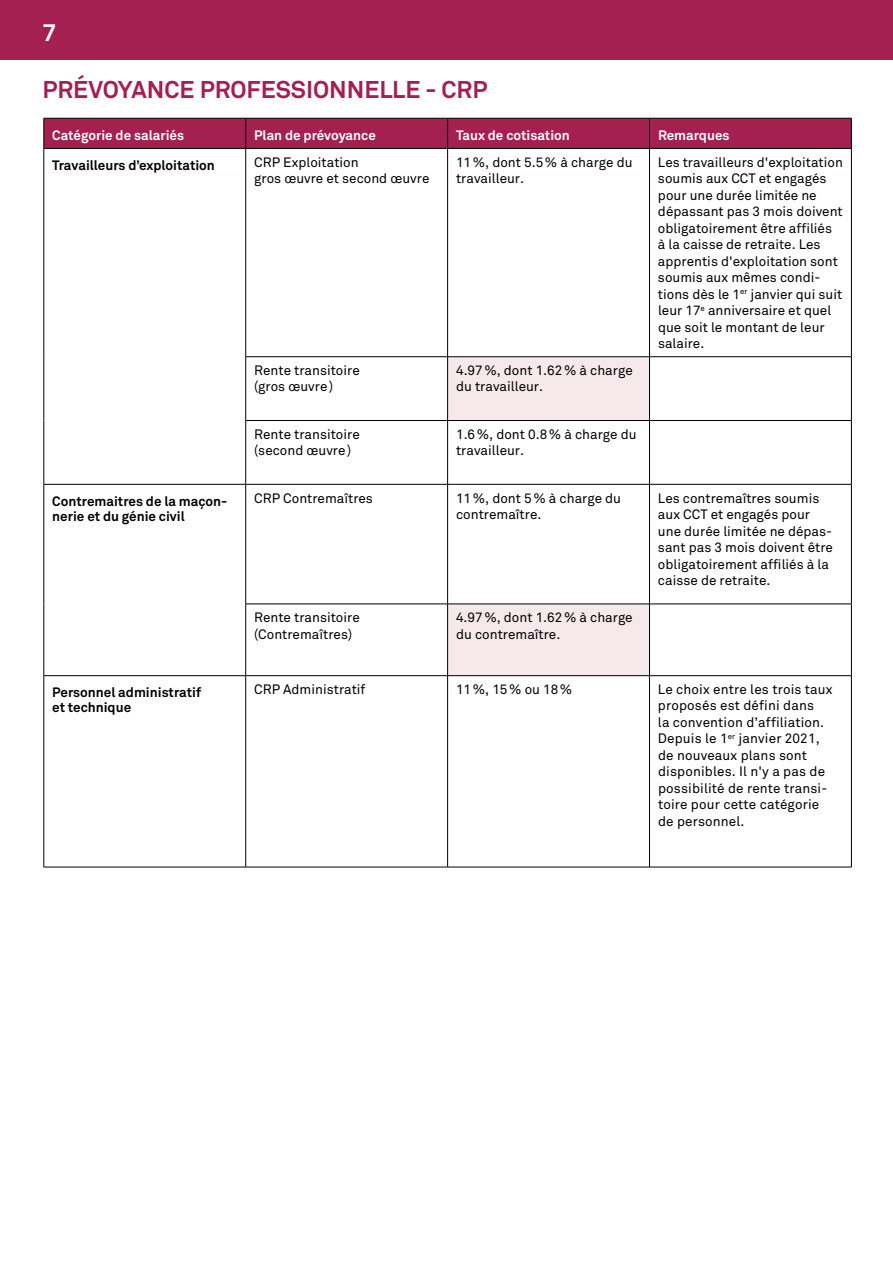
<style>
.page{position:relative;width:893px;height:1263px;background:#fff}
.page>*{position:absolute;margin:0;border:0;box-sizing:border-box;transform-origin:0 0}
.t1{font:700 24px "Akkurat";color:#a4204e}
.t2{font:700 24px "Akkurat";color:#fff}
.t3{font:13.5px/16.5px "Akkurat";color:#000}
.t4{font:700 13.5px/15px "Akkurat";color:#000}
.t5{font:700 13.5px "Akkurat";color:#fff}
</style>
<div class="page">
<div style="left:0;top:0;width:893px;height:60px;background:#a4204e"></div>
<div style="left:45px;top:119px;width:806px;height:29px;background:#a4204e"></div>
<svg style="left:448px;top:357px;width:201px;height:318px"></svg>
<hr style="left:44px;top:118px;width:202px;height:1px;background:#000">
<hr style="left:44px;top:118px;width:1px;height:30px;background:#000">
<hr style="left:246px;top:118px;width:202px;height:1px;background:#000">
<hr style="left:245px;top:118px;width:1px;height:30px;background:#000">
<hr style="left:448px;top:118px;width:201px;height:1px;background:#000">
<hr style="left:447px;top:118px;width:1px;height:30px;background:#000">
<hr style="left:649px;top:118px;width:203px;height:1px;background:#000">
<hr style="left:649px;top:118px;width:1px;height:30px;background:#000">
<hr style="left:851px;top:118px;width:1px;height:30px;background:#000">
<hr style="left:44px;top:148px;width:202px;height:1px;background:#000">
<hr style="left:44px;top:149px;width:1px;height:208px;background:#000">
<hr style="left:246px;top:148px;width:202px;height:1px;background:#000">
<hr style="left:245px;top:149px;width:1px;height:207px;background:#000">
<hr style="left:448px;top:148px;width:201px;height:1px;background:#000">
<hr style="left:447px;top:149px;width:1px;height:207px;background:#000">
<hr style="left:649px;top:148px;width:203px;height:1px;background:#000">
<hr style="left:649px;top:149px;width:1px;height:207px;background:#000">
<hr style="left:851px;top:149px;width:1px;height:207px;background:#000">
<hr style="left:44px;top:357px;width:1px;height:63px;background:#000">
<hr style="left:245px;top:356px;width:203px;height:1px;background:#000">
<hr style="left:245px;top:357px;width:1px;height:63px;background:#000">
<hr style="left:448px;top:356px;width:201px;height:1px;background:#000">
<hr style="left:447px;top:357px;width:1px;height:63px;background:#000">
<hr style="left:649px;top:356px;width:203px;height:1px;background:#000">
<hr style="left:649px;top:357px;width:1px;height:63px;background:#000">
<hr style="left:851px;top:357px;width:1px;height:63px;background:#000">
<hr style="left:44px;top:420px;width:1px;height:64px;background:#000">
<hr style="left:245px;top:420px;width:203px;height:1px;background:#000">
<hr style="left:245px;top:421px;width:1px;height:63px;background:#000">
<hr style="left:448px;top:420px;width:201px;height:1px;background:#000">
<hr style="left:447px;top:421px;width:1px;height:63px;background:#000">
<hr style="left:649px;top:420px;width:203px;height:1px;background:#000">
<hr style="left:649px;top:421px;width:1px;height:63px;background:#000">
<hr style="left:851px;top:421px;width:1px;height:63px;background:#000">
<hr style="left:44px;top:484px;width:202px;height:1px;background:#000">
<hr style="left:44px;top:484px;width:1px;height:120px;background:#000">
<hr style="left:246px;top:484px;width:202px;height:1px;background:#000">
<hr style="left:245px;top:484px;width:1px;height:120px;background:#000">
<hr style="left:448px;top:484px;width:201px;height:1px;background:#000">
<hr style="left:447px;top:484px;width:1px;height:120px;background:#000">
<hr style="left:649px;top:484px;width:203px;height:1px;background:#000">
<hr style="left:649px;top:484px;width:1px;height:120px;background:#000">
<hr style="left:851px;top:484px;width:1px;height:120px;background:#000">
<hr style="left:44px;top:604px;width:1px;height:71px;background:#000">
<hr style="left:245px;top:604px;width:203px;height:1px;background:#000">
<hr style="left:245px;top:604px;width:1px;height:71px;background:#000">
<hr style="left:448px;top:604px;width:201px;height:1px;background:#000">
<hr style="left:447px;top:604px;width:1px;height:71px;background:#000">
<hr style="left:649px;top:604px;width:203px;height:1px;background:#000">
<hr style="left:649px;top:604px;width:1px;height:71px;background:#000">
<hr style="left:851px;top:604px;width:1px;height:71px;background:#000">
<hr style="left:44px;top:675px;width:202px;height:1px;background:#000">
<hr style="left:44px;top:676px;width:1px;height:191px;background:#000">
<hr style="left:246px;top:675px;width:202px;height:1px;background:#000">
<hr style="left:245px;top:676px;width:1px;height:191px;background:#000">
<hr style="left:448px;top:675px;width:201px;height:1px;background:#000">
<hr style="left:447px;top:676px;width:1px;height:191px;background:#000">
<hr style="left:649px;top:675px;width:203px;height:1px;background:#000">
<hr style="left:649px;top:676px;width:1px;height:191px;background:#000">
<hr style="left:851px;top:676px;width:1px;height:191px;background:#000">
<hr style="left:44px;top:867px;width:202px;height:1px;background:#000">
<hr style="left:246px;top:867px;width:202px;height:1px;background:#000">
<hr style="left:448px;top:867px;width:201px;height:1px;background:#000">
<hr style="left:649px;top:867px;width:203px;height:1px;background:#000">
<h1 class="t2" style="left:43px;top:17px;width:15px">7</h1>
<h1 class="t1" style="left:43px;top:74px;width:446px">PRÉVOYANCE PROFESSIONNELLE - CRP</h1>
<p class="t5" style="left:52px;top:127px;width:133px">Catégorie de salariés</p>
<p class="t5" style="left:254px;top:127px;width:123px">Plan de prévoyance</p>
<p class="t5" style="left:456px;top:127px;width:115px">Taux de cotisation</p>
<p class="t5" style="left:658px;top:127px;width:73px">Remarques</p>
<p class="t4" style="left:52px;top:158px;width:164px">Travailleurs d’exploitation</p>
<p class="t3" style="left:254px;top:154px;width:177px">CRP Exploitation<br>gros œuvre et second œuvre</p>
<p class="t3" style="left:456px;top:154px;width:178px">11%, dont 5.5% à charge du travailleur.</p>
<p class="t3" style="left:658px;top:154px;width:186px">Les travailleurs d'exploitation soumis aux CCT et engagés pour une durée limitée ne dépassant pas 3 mois doivent obligatoirement être affiliés à la caisse de retraite. Les apprentis d'exploitation sont soumis aux mêmes condi&shy;tions dès le 1<sup>er</sup> janvier qui suit leur 17<sup>e</sup> anniversaire et quel que soit le montant de leur salaire.</p>
<p class="t3" style="left:254px;top:362px;width:107px">Rente transitoire (gros œuvre)</p>
<p class="t3" style="left:456px;top:362px;width:178px">4.97%, dont 1.62% à charge du travailleur.</p>
<p class="t3" style="left:254px;top:426px;width:107px">Rente transitoire (second œuvre)</p>
<p class="t3" style="left:456px;top:426px;width:182px">1.6%, dont 0.8% à charge du travailleur.</p>
<p class="t4" style="left:52px;top:494px;width:177px">Contremaitres de la maçon&shy;nerie et du génie civil</p>
<p class="t3" style="left:254px;top:490px;width:120px">CRP Contremaîtres</p>
<p class="t3" style="left:456px;top:490px;width:167px">11%, dont 5% à charge du contremaître.</p>
<p class="t3" style="left:658px;top:490px;width:177px">Les contremaîtres soumis aux CCT et engagés pour une durée limitée ne dépas&shy;sant pas 3 mois doivent être obligatoirement affiliés à la caisse de retraite.</p>
<p class="t3" style="left:254px;top:609px;width:107px">Rente transitoire (Contremaîtres)</p>
<p class="t3" style="left:456px;top:609px;width:178px">4.97%, dont 1.62% à charge du contremaître.</p>
<p class="t4" style="left:52px;top:685px;width:150px">Personnel administratif et technique</p>
<p class="t3" style="left:254px;top:681px;width:113px">CRP Administratif</p>
<p class="t3" style="left:456px;top:681px;width:118px">11%, 15% ou 18%</p>
<p class="t3" style="left:658px;top:681px;width:176px">Le choix entre les trois taux proposés est défini dans<br>la convention d’affiliation.<br>Depuis le 1<sup>er</sup> janvier 2021, de nouveaux plans sont disponibles. Il n'y a pas de possibilité de rente transi&shy;toire pour cette catégorie de personnel.</p>
</div>
